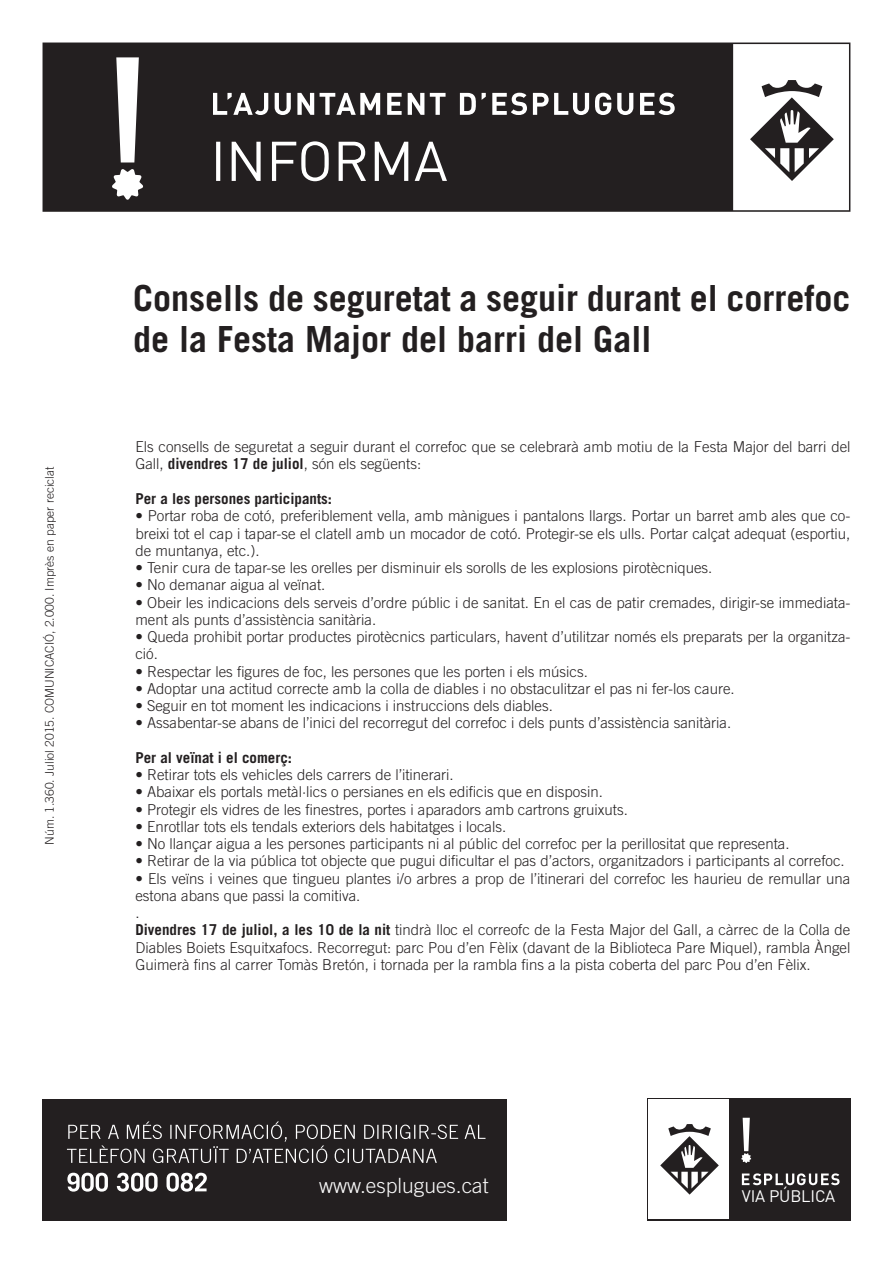
<style>
.page{position:relative;width:893px;height:1263px;background:#fff}
.page>*{position:absolute;margin:0;border:0;box-sizing:border-box;transform-origin:0 0}
.t1{font:700 36px/40.5px "Trade Gothic LT Com";color:#231f20}
.t2{font:300 21px "Trade Gothic LT Com";color:#fafafa}
.t3{font:16.5px "DIN";letter-spacing:-.01em;color:#fff}
.t4{font:300 15px/17.2px "Trade Gothic LT Com";color:#231f20}
.t5{font:700 15px "Trade Gothic LT Com";color:#231f20}
.t6{font:300 12px "Trade Gothic LT Com";color:#231f20}
.s1{font-weight:700}
</style>
<div class="page">
<svg style="left:43px;top:43px;width:807px;height:169px;fill:#231f20"></svg>
<svg style="left:216px;top:141px;width:231px;height:40px"></svg>
<svg style="left:213px;top:93px;width:462px;height:22px"></svg>
<svg style="left:112px;top:57px;width:32px;height:143px"></svg>
<div style="left:43px;top:1098px;width:464px;height:122px;background:#231f20"></div>
<svg style="left:67px;top:1173px;width:140px;height:18px"></svg>
<svg style="left:67px;top:1121px;width:418px;height:42px"></svg>
<div style="left:647px;top:1098px;width:203px;height:122px;background:#231f20"></div>
<div style="left:648px;top:1100px;width:81px;height:119px;background:#fff"></div>
<svg style="left:660px;top:1124px;width:59px;height:70px"></svg>
<svg style="left:741px;top:1118px;width:10px;height:45px"></svg>
<svg style="left:742px;top:1173px;width:97px;height:12px"></svg>
<p class="t6" style="left:43px;top:845px;width:380px;rotate:-90deg">Núm. 1.360. Juliol 2015. COMUNICACIÓ, 2.000. Imprès en paper reciclat</p>
<p class="t1" style="left:133px;top:278px;width:719px">Consells de seguretat a seguir durant el correfoc de la Festa Major del barri del Gall</p>
<p class="t4" style="left:135px;top:438px;width:717px">Els consells de seguretat a seguir durant el correfoc que se celebrarà amb motiu de la Festa Major del barri del<br>Gall, <span class="s1">divendres 17 de juliol</span>, són els següents:</p>
<p class="t5" style="left:135px;top:489px;width:198px">Per a les persones participants:</p>
<p class="t4" style="left:135px;top:507px;width:717px;text-align:justify">• Portar roba de cotó, preferiblement vella, amb mànigues i pantalons llargs. Portar un barret amb ales que co&shy;breixi tot el cap i tapar-se el clatell amb un mocador de cotó. Protegir-se els ulls. Portar calçat adequat (esportiu, de muntanya, etc.).</p>
<p class="t4" style="left:135px;top:559px;width:578px">• Tenir cura de tapar-se les orelles per disminuir els sorolls de les explosions pirotècniques.</p>
<p class="t4" style="left:135px;top:576px;width:192px">• No demanar aigua al veïnat.</p>
<p class="t4" style="left:135px;top:593px;width:717px">• Obeir les indicacions dels serveis d’ordre públic i de sanitat. En el cas de patir cremades, dirigir-se immediata&shy;ment als punts d’assistència sanitària.</p>
<p class="t4" style="left:135px;top:628px;width:717px">• Queda prohibit portar productes pirotècnics particulars, havent d’utilitzar només els preparats per la organitza&shy;ció.</p>
<p class="t4" style="left:135px;top:662px;width:454px">• Respectar les figures de foc, les persones que les porten i els músics.</p>
<p class="t4" style="left:135px;top:680px;width:601px">• Adoptar una actitud correcte amb la colla de diables i no obstaculitzar el pas ni fer-los caure.</p>
<p class="t4" style="left:135px;top:697px;width:419px">• Seguir en tot moment les indicacions i instruccions dels diables.</p>
<p class="t4" style="left:135px;top:714px;width:597px">• Assabentar-se abans de l’inici del recorregut del correfoc i dels punts d’assistència sanitària.</p>
<p class="t5" style="left:135px;top:748px;width:158px">Per al veïnat i el comerç:</p>
<p class="t4" style="left:135px;top:766px;width:320px">• Retirar tots els vehicles dels carrers de l’itinerari.</p>
<p class="t4" style="left:135px;top:783px;width:469px">• Abaixar els portals metàl·lics o persianes en els edificis que en disposin.</p>
<p class="t4" style="left:135px;top:800px;width:494px">• Protegir els vidres de les finestres, portes i aparadors amb cartrons gruixuts.</p>
<p class="t4" style="left:135px;top:818px;width:372px">• Enrotllar tots els tendals exteriors dels habitatges i locals.</p>
<p class="t4" style="left:135px;top:835px;width:656px">• No llançar aigua a les persones participants ni al públic del correfoc per la perillositat que representa.</p>
<p class="t4" style="left:135px;top:852px;width:711px">• Retirar de la via pública tot objecte que pugui dificultar el pas d’actors, organitzadors i participants al correfoc.</p>
<p class="t4" style="left:135px;top:869px;width:717px">• Els veïns i veines que tingueu plantes i/o arbres a prop de l’itinerari del correfoc les haurieu de remullar una estona abans que passi la comitiva.</p>
<p class="t4" style="left:135px;top:904px;width:6px">.</p>
<p class="t4" style="left:135px;top:921px;width:717px;text-align:justify"><span class="s1">Divendres 17 de juliol, a les 10 de la nit</span> tindrà lloc el correofc de la Festa Major del Gall, a càrrec de la Colla de Diables Boiets Esquitxafocs. Recorregut: parc Pou d’en Fèlix (davant de la Biblioteca Pare Miquel), rambla Àngel Guimerà fins al carrer Tomàs Bretón, i tornada per la rambla fins a la pista coberta del parc Pou d’en Fèlix.</p>
<p class="t2" style="left:319px;top:1173px;width:171px">www.esplugues.cat</p>
<p class="t3" style="left:742px;top:1186px;width:95px">VIA PÚBLICA</p>
</div>
